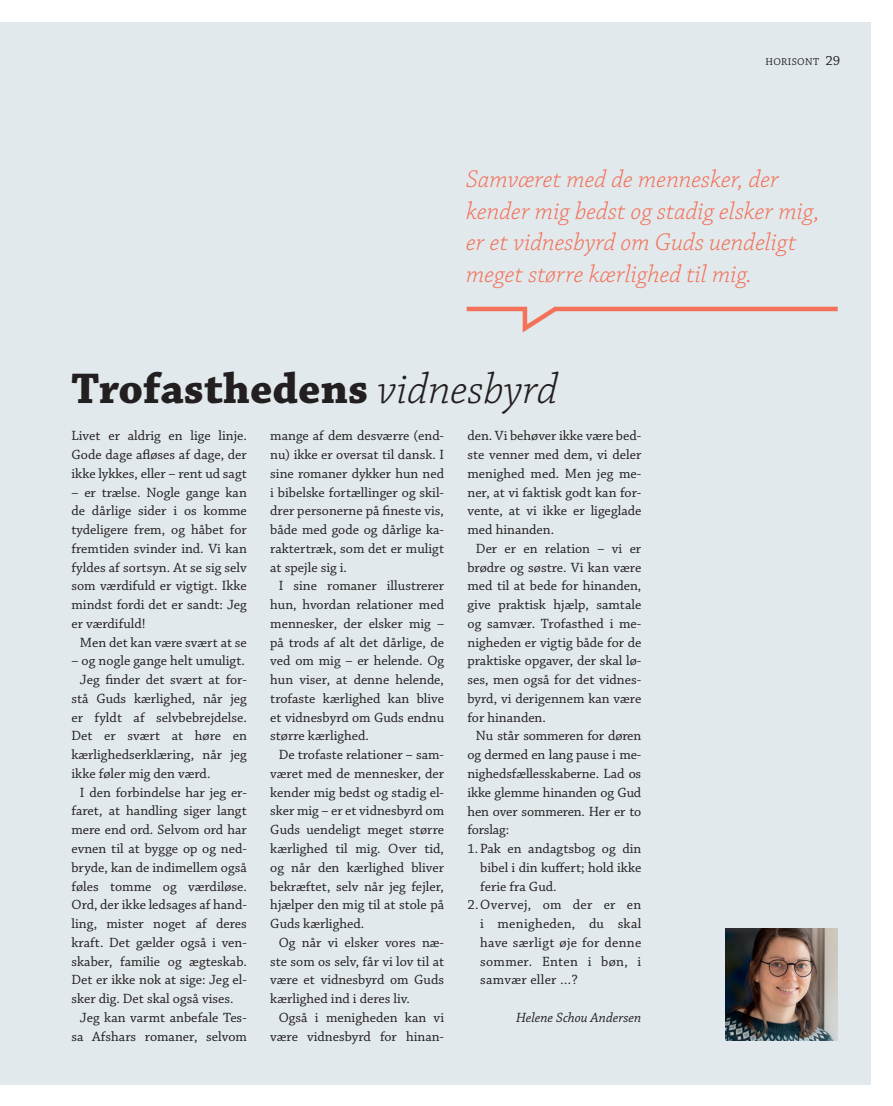
<style>
.page{position:relative;width:893px;height:1106px;background:#fff}
.page>*{position:absolute;margin:0;border:0;box-sizing:border-box;transform-origin:0 0}
.t1{font:700 45px "Chaparral Pro";color:#231f20}
.t2{font:italic 300 25.5px/31.5px "Chaparral Pro";color:#f37259}
.t3{font:14.1px/18.8px "Chaparral Pro";color:#231f20;text-align:justify}
.t4{font:14.1px "Chaparral Pro";letter-spacing:.02em;color:#231f20}
.t5{font:italic 14.1px "Chaparral Pro";color:#231f20}
.t6{font:10.5px "Chaparral Pro";letter-spacing:.04em;color:#231f20}
.s1{font-size:14.1px}
.s2{font-weight:300;font-style:italic}
</style>
<div class="page">
<div style="left:0;top:22px;width:871px;height:1062px;background:#e2e9ed"></div>
<svg style="left:466px;top:306px;width:372px;height:27px"></svg>
<img style="left:726px;top:928px;width:112px;height:112px">
<p class="t6" style="left:765px;top:56px;width:76px">HORISONT <span class="s1">29</span></p>
<h2 class="t2" style="left:466px;top:164px;width:355px">Samværet med de mennesker, der kender mig bedst og stadig elsker mig, er et vidnesbyrd om Guds uendeligt meget større kærlighed til mig.</h2>
<h1 class="t1" style="left:71px;top:362px;width:488px">Trofasthedens <span class="s2">vidnesbyrd</span></h1>
<p class="t3" style="left:71px;top:427px;width:177px">Livet er aldrig en lige linje.<br>Gode dage afløses af dage, der ikke lykkes, eller – rent ud sagt</p>
<p class="t3" style="left:71px;top:483px;width:177px">– er trælse. Nogle gange kan de dårlige sider i os komme tydeligere frem, og håbet for fremtiden svinder ind. Vi kan fyldes af sortsyn. At se sig selv som værdifuld er vigtigt. Ikke mindst fordi det er sandt: Jeg er værdifuld!</p>
<p class="t3" style="left:80px;top:633px;width:168px">Men det kan være svært at se</p>
<p class="t3" style="left:71px;top:652px;width:175px">– og nogle gange helt umuligt.</p>
<p class="t3" style="left:80px;top:671px;width:168px">Jeg finder det svært at for-</p>
<p class="t3" style="left:71px;top:689px;width:177px">stå Guds kærlighed, når jeg</p>
<p class="t3" style="left:71px;top:708px;width:177px">er fyldt af selvbebrejdelse.</p>
<p class="t3" style="left:71px;top:727px;width:177px">Det er svært at høre en</p>
<p class="t3" style="left:71px;top:746px;width:177px">kærlighedserklæring, når jeg</p>
<p class="t3" style="left:71px;top:764px;width:140px">ikke føler mig den værd.</p>
<p class="t3" style="left:80px;top:783px;width:168px">I den forbindelse har jeg er-</p>
<p class="t3" style="left:71px;top:802px;width:177px">faret, at handling siger langt</p>
<p class="t3" style="left:71px;top:821px;width:177px">mere end ord. Selvom ord har</p>
<p class="t3" style="left:71px;top:839px;width:177px">evnen til at bygge op og ned-</p>
<p class="t3" style="left:71px;top:858px;width:177px">bryde, kan de indimellem også</p>
<p class="t3" style="left:71px;top:877px;width:177px">føles tomme og værdiløse.</p>
<p class="t3" style="left:71px;top:896px;width:177px">Ord, der ikke ledsages af hand-</p>
<p class="t3" style="left:71px;top:914px;width:177px">ling, mister noget af deres</p>
<p class="t3" style="left:71px;top:933px;width:177px">kraft. Det gælder også i ven-</p>
<p class="t3" style="left:71px;top:952px;width:177px">skaber, familie og ægteskab.</p>
<p class="t3" style="left:71px;top:971px;width:177px">Det er ikke nok at sige: Jeg el-</p>
<p class="t3" style="left:71px;top:989px;width:164px">sker dig. Det skal også vises.</p>
<p class="t3" style="left:80px;top:1008px;width:168px">Jeg kan varmt anbefale Tes-</p>
<p class="t3" style="left:71px;top:1027px;width:177px">sa Afshars romaner, selvom</p>
<p class="t3" style="left:270px;top:427px;width:175px">mange af dem desværre (end&shy;nu) ikke er oversat til dansk. I sine romaner dykker hun ned i bibelske fortællinger og skil&shy;drer personerne på fineste vis, både med gode og dårlige ka&shy;raktertræk, som det er muligt at spejle sig i.</p>
<p class="t3" style="left:270px;top:577px;width:175px;text-indent:9px">I sine romaner illustrerer hun, hvordan relationer med mennesker, der elsker mig – på trods af alt det dårlige, de ved om mig – er helende. Og hun viser, at denne helende, trofaste kærlighed kan blive et vidnesbyrd om Guds endnu større kærlighed.</p>
<p class="t3" style="left:270px;top:746px;width:175px;text-indent:9px">De trofaste relationer – sam&shy;været med de mennesker, der kender mig bedst og stadig el&shy;sker mig – er et vidnesbyrd om Guds uendeligt meget større kærlighed til mig. Over tid, og når den kærlighed bliver bekræftet, selv når jeg fejler, hjælper den mig til at stole på Guds kærlighed.</p>
<p class="t3" style="left:270px;top:933px;width:175px;text-indent:9px">Og når vi elsker vores næ&shy;ste som os selv, får vi lov til at være et vidnesbyrd om Guds kærlighed ind i deres liv.</p>
<p class="t3" style="left:270px;top:1008px;width:175px;text-align:right">Også i menigheden kan vi være vidnesbyrd for hinan-</p>
<p class="t3" style="left:467px;top:427px;width:175px">den. Vi behøver ikke være bed&shy;ste venner med dem, vi deler menighed med. Men jeg me&shy;ner, at vi faktisk godt kan for&shy;vente, at vi ikke er ligeglade med hinanden.</p>
<p class="t3" style="left:467px;top:539px;width:175px;text-indent:9px">Der er en relation – vi er brødre og søstre. Vi kan være med til at bede for hinanden, give praktisk hjælp, samtale og samvær. Trofasthed i me&shy;nigheden er vigtig både for de praktiske opgaver, der skal lø&shy;ses, men også for det vidnes&shy;byrd, vi derigennem kan være for hinanden.</p>
<p class="t3" style="left:476px;top:727px;width:167px">Nu står sommeren for døren</p>
<p class="t3" style="left:467px;top:746px;width:175px">og dermed en lang pause i me-</p>
<p class="t3" style="left:467px;top:764px;width:175px">nighedsfællesskaberne. Lad os</p>
<p class="t3" style="left:467px;top:783px;width:175px">ikke glemme hinanden og Gud</p>
<p class="t3" style="left:467px;top:802px;width:175px">hen over sommeren. Her er to</p>
<p class="t3" style="left:467px;top:821px;width:43px">forslag:</p>
<p class="t3" style="left:467px;top:839px;width:175px">1.Pak en andagtsbog og din</p>
<p class="t3" style="left:480px;top:858px;width:163px">bibel i din kuffert; hold ikke</p>
<p class="t3" style="left:480px;top:877px;width:78px">ferie fra Gud.</p>
<p class="t4" style="left:467px;top:897px;width:175px">2.Overvej, om der er en</p>
<p class="t4" style="left:480px;top:915px;width:163px">i menigheden, du skal</p>
<p class="t4" style="left:480px;top:934px;width:163px">have særligt øje for denne</p>
<p class="t4" style="left:480px;top:953px;width:163px">sommer. Enten i bøn, i</p>
<p class="t4" style="left:480px;top:972px;width:99px">samvær eller …?</p>
<p class="t5" style="left:516px;top:1009px;width:127px">Helene Schou Andersen</p>
</div>
